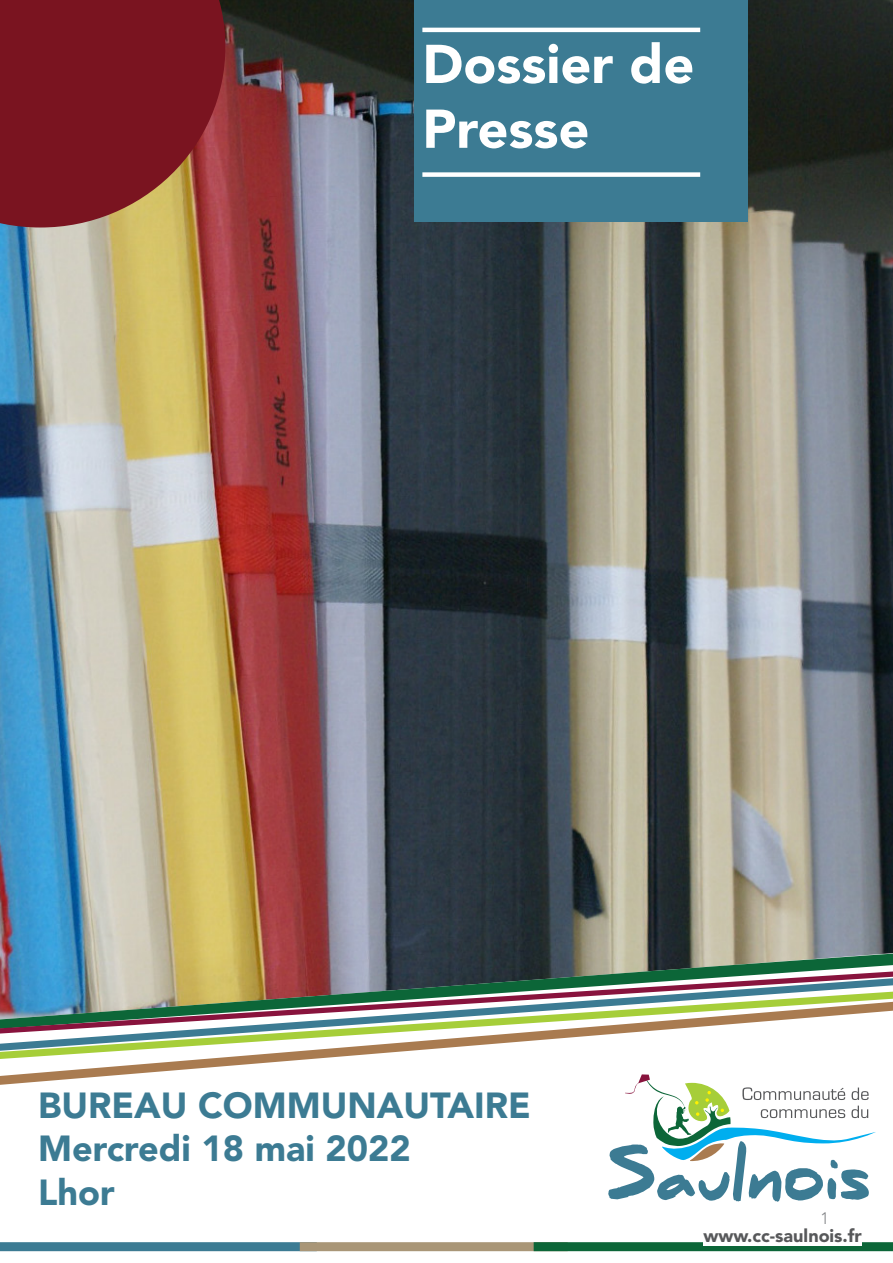
<style>
.page{position:relative;width:893px;height:1263px;background:#fff}
.page>*{position:absolute;margin:0;border:0;box-sizing:border-box;transform-origin:0 0}
.t1{font:900 54px/64.8px "Avenir LT Pro";color:#fff}
.t2{font:900 36px "Avenir LT Pro";color:#3c7b93}
.t3{font:900 18px "Avenir LT Pro";color:#57585a}
.t4{font:300 16.5px "Avenir LT Std";color:#828487}
</style>
<div class="page">
<div style="left:0;top:1242px;width:317px;height:9px;background:#3c7b93"></div>
<div style="left:300px;top:1242px;width:268px;height:9px;background:#a99677"></div>
<div style="left:534px;top:1242px;width:359px;height:9px;background:#0c6638"></div>
<img style="left:0;top:0;width:893px;height:953px">
<div style="left:704px;top:1228px;width:158px;height:18px;background:#fff"></div>
<div style="left:414px;top:0;width:334px;height:221px;background:#3c7b93"></div>
<svg style="left:608px;top:1087px;width:268px;height:115px"></svg>
<img style="left:0;top:953px;width:893px;height:17px">
<svg style="left:0;top:1059px;width:705px;height:26px"></svg>
<svg style="left:0;top:1051px;width:407px;height:8px"></svg>
<svg style="left:0;top:1035px;width:600px;height:16px"></svg>
<img style="left:0;top:970px;width:893px;height:65px">
<div style="left:422px;top:172px;width:278px;height:5px;background:#fff"></div>
<hr style="left:422px;top:28px;width:278px;height:4px;background:#fff">
<svg style="left:0;top:0;width:225px;height:227px;fill:#7a1420"></svg>
<p class="t1" style="left:422px;top:32px;width:273px">Dossier de<br>Presse</p>
<p class="t2" style="left:38px;top:1084px;width:494px">BUREAU COMMUNAUTAIRE</p>
<p class="t2" style="left:38px;top:1127px;width:374px">Mercredi 18 mai 2022</p>
<p class="t2" style="left:38px;top:1170px;width:78px">Lhor</p>
<p class="t4" style="left:821px;top:1209px;width:10px">1</p>
<p class="t3" style="left:704px;top:1224px;width:160px">www.cc-saulnois.fr</p>
</div>
